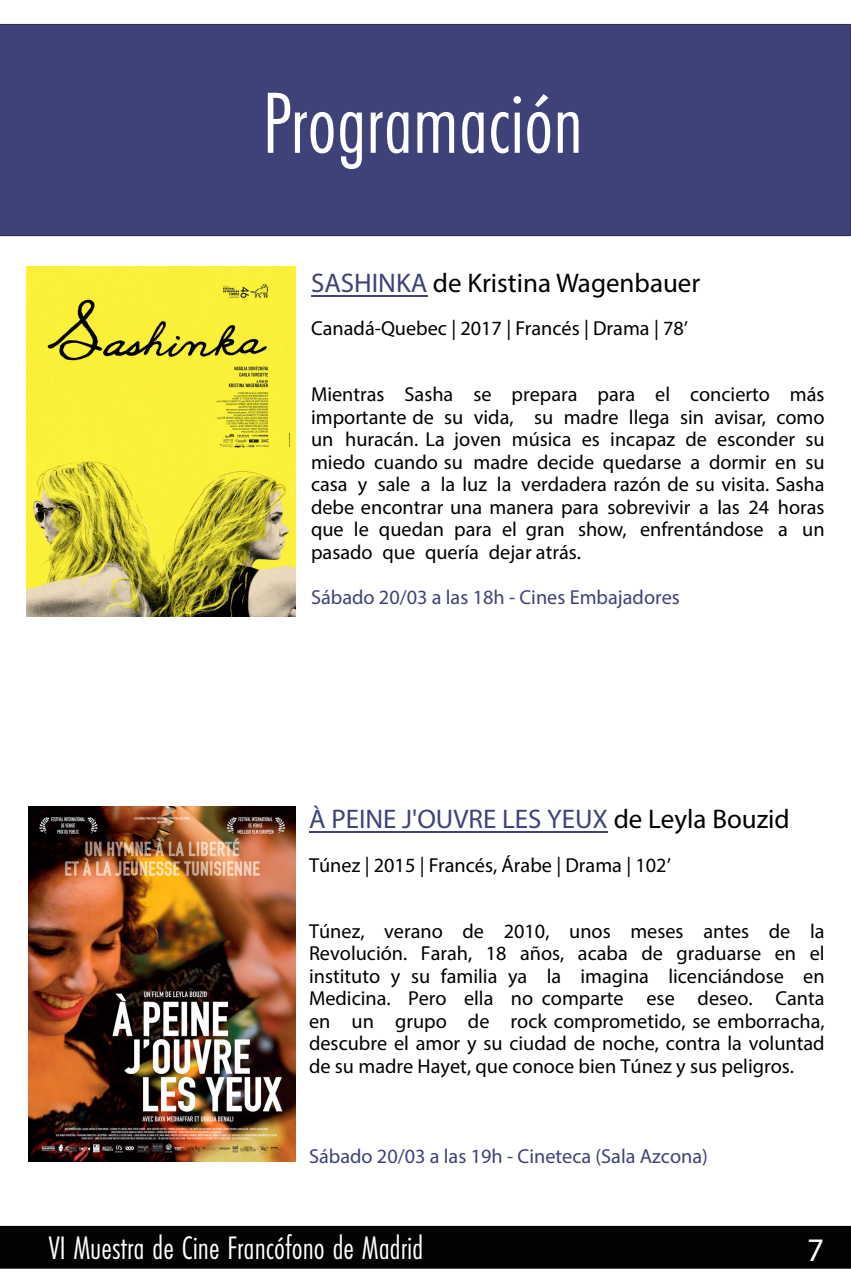
<style>
.page{position:relative;width:851px;height:1276px;background:#fff}
.page>*{position:absolute;margin:0;border:0;box-sizing:border-box;transform-origin:0 0}
.t1{font:90px "Futura PT Cond";color:#fff}
.t2{font:33.75px "Futura PT Cond";color:#fff}
.t3{font:33px "Myriad Pro";color:#fff}
.t4{font:27px "Myriad Pro";color:#3f4279}
.t5{font:27px "Myriad Pro";color:#000}
.t6{font:20.25px/22.5px "Myriad Pro";color:#000;text-align:justify}
.t7{font:20.25px "Myriad Pro";color:#3f4279}
.s1{color:#3f4279}
.s2{color:#000}
</style>
<div class="page">
<div style="left:0;top:24px;width:850px;height:212px;background:#3f4279"></div>
<div style="left:0;top:1226px;width:850px;height:42px;background:#020203"></div>
<img style="left:27px;top:266px;width:268px;height:350px">
<hr style="left:309px;top:831px;width:299px;height:1px;background:#3f4279">
<hr style="left:311px;top:295px;width:116px;height:1px;background:#3f4279">
<img style="left:28px;top:806px;width:267px;height:355px">
<h1 class="t1" style="left:263px;top:71px;width:321px">Programación</h1>
<h3 class="t5" style="left:311px;top:266px;width:390px"><span class="s1">SASHINKA</span> de Kristina Wagenbauer</h3>
<p class="t6" style="left:311px;top:317px;width:378px">Canadá-Quebec | 2017 | Francés | Drama | 78’</p>
<p class="t6" style="left:311px;top:383px;width:515px">Mientras Sasha se prepara para el concierto más importante de su vida, su madre llega sin avisar, como un huracán. La joven música es incapaz de esconder su miedo cuando su madre decide quedarse a dormir en su casa y sale a la luz la verdadera razón de su visita. Sasha debe encontrar una manera para sobrevivir a las 24 horas que le quedan para el gran show, enfrentándose a un pasado que quería dejar atrás.</p>
<p class="t7" style="left:311px;top:584px;width:370px">Sábado 20/03 a las 18h - Cines Embajadores</p>
<h3 class="t4" style="left:309px;top:802px;width:482px">À PEINE J'OUVRE LES YEUX <span class="s2">de Leyla Bouzid</span></h3>
<p class="t6" style="left:309px;top:853px;width:363px">Túnez | 2015 | Francés, Árabe | Drama | 102’</p>
<p class="t6" style="left:309px;top:919px;width:517px">Túnez, verano de 2010, unos meses antes de la Revolución. Farah, 18 años, acaba de graduarse en el instituto y su familia ya la imagina licenciándose en Medicina. Pero ella no comparte ese deseo. Canta en un grupo de rock comprometido, se emborracha, descubre el amor y su ciudad de noche, contra la voluntad de su madre Hayet, que conoce bien Túnez y sus peligros.</p>
<p class="t7" style="left:309px;top:1143px;width:400px">Sábado 20/03 a las 19h - Cineteca (Sala Azcona)</p>
<h2 class="t2" style="left:49px;top:1228px;width:376px">VI Muestra de Cine Francófono de Madrid</h2>
<h3 class="t3" style="left:806px;top:1229px;width:18px">7</h3>
</div>
